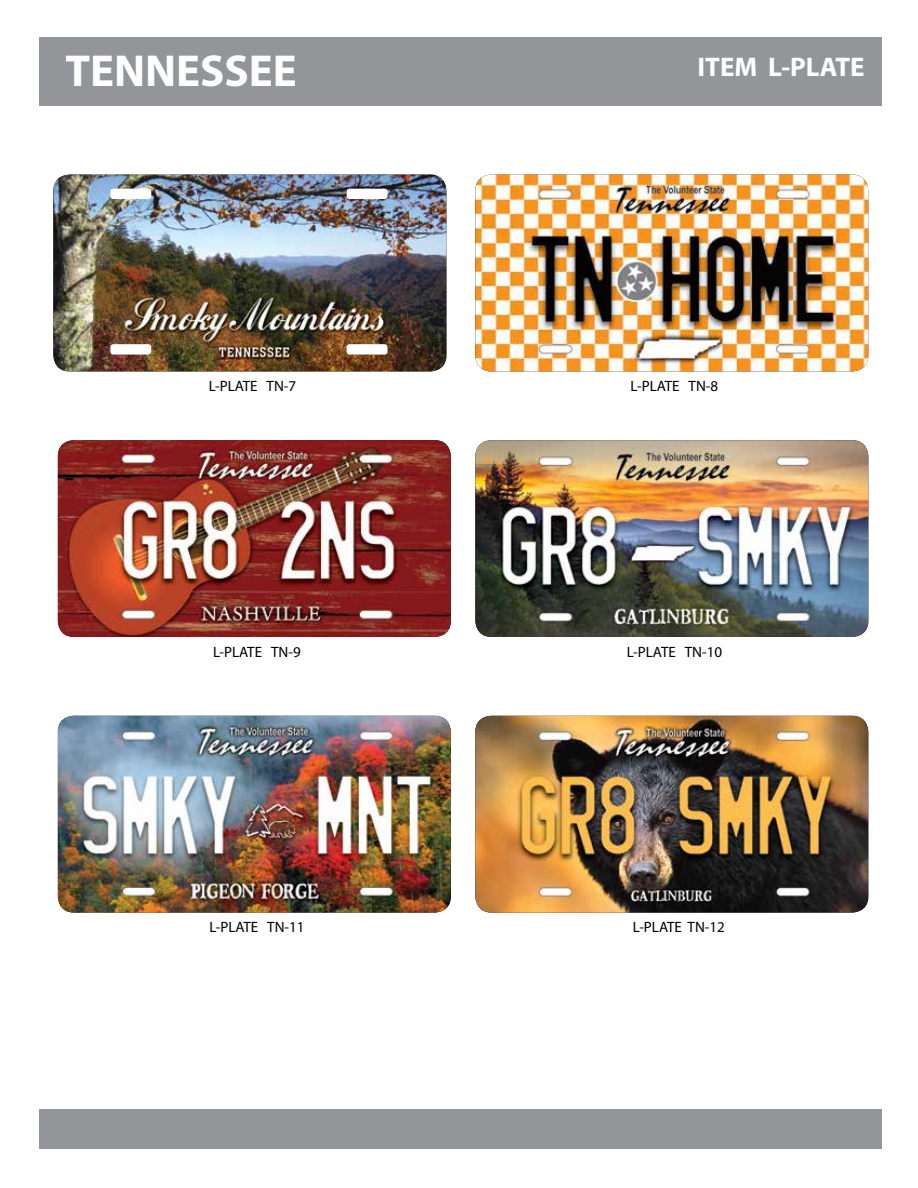
<style>
.page{position:relative;width:918px;height:1188px;background:#fff}
.page>*{position:absolute;margin:0;border:0;box-sizing:border-box;transform-origin:0 0}
.t1{font:700 45px "Myriad Pro";color:#fff}
.t2{font:700 27px "Myriad Pro";color:#fff}
.t3{font:15px "Myriad Pro";color:#000}
</style>
<div class="page">
<img style="left:53px;top:175px;width:393px;height:196px">
<div style="left:39px;top:37px;width:842px;height:69px;background:#939598"></div>
<div style="left:39px;top:1109px;width:842px;height:40px;background:#939598"></div>
<div style="left:110px;top:189px;width:41px;height:10px;background:#fff;border-radius:3px"></div>
<div style="left:110px;top:344px;width:41px;height:11px;background:#fff;border-radius:3px"></div>
<div style="left:347px;top:189px;width:41px;height:10px;background:#fff;border-radius:3px"></div>
<div style="left:347px;top:344px;width:41px;height:11px;background:#fff;border-radius:3px"></div>
<img style="left:58px;top:440px;width:393px;height:197px">
<img style="left:58px;top:716px;width:393px;height:197px">
<img style="left:475px;top:716px;width:393px;height:197px">
<img style="left:475px;top:440px;width:393px;height:197px">
<img style="left:475px;top:175px;width:393px;height:196px">
<h1 class="t1" style="left:65px;top:42px;width:233px">TENNESSEE</h1>
<h2 class="t2" style="left:698px;top:49px;width:168px">ITEM L-PLATE</h2>
<p class="t3" style="left:209px;top:377px;width:89px">L-PLATE TN-7</p>
<p class="t3" style="left:213px;top:642px;width:89px">L-PLATE TN-9</p>
<p class="t3" style="left:631px;top:377px;width:89px">L-PLATE TN-8</p>
<p class="t3" style="left:627px;top:642px;width:97px">L-PLATE TN-10</p>
<p class="t3" style="left:209px;top:918px;width:97px">L-PLATE TN-11</p>
<p class="t3" style="left:633px;top:918px;width:94px">L-PLATE TN-12</p>
</div>
